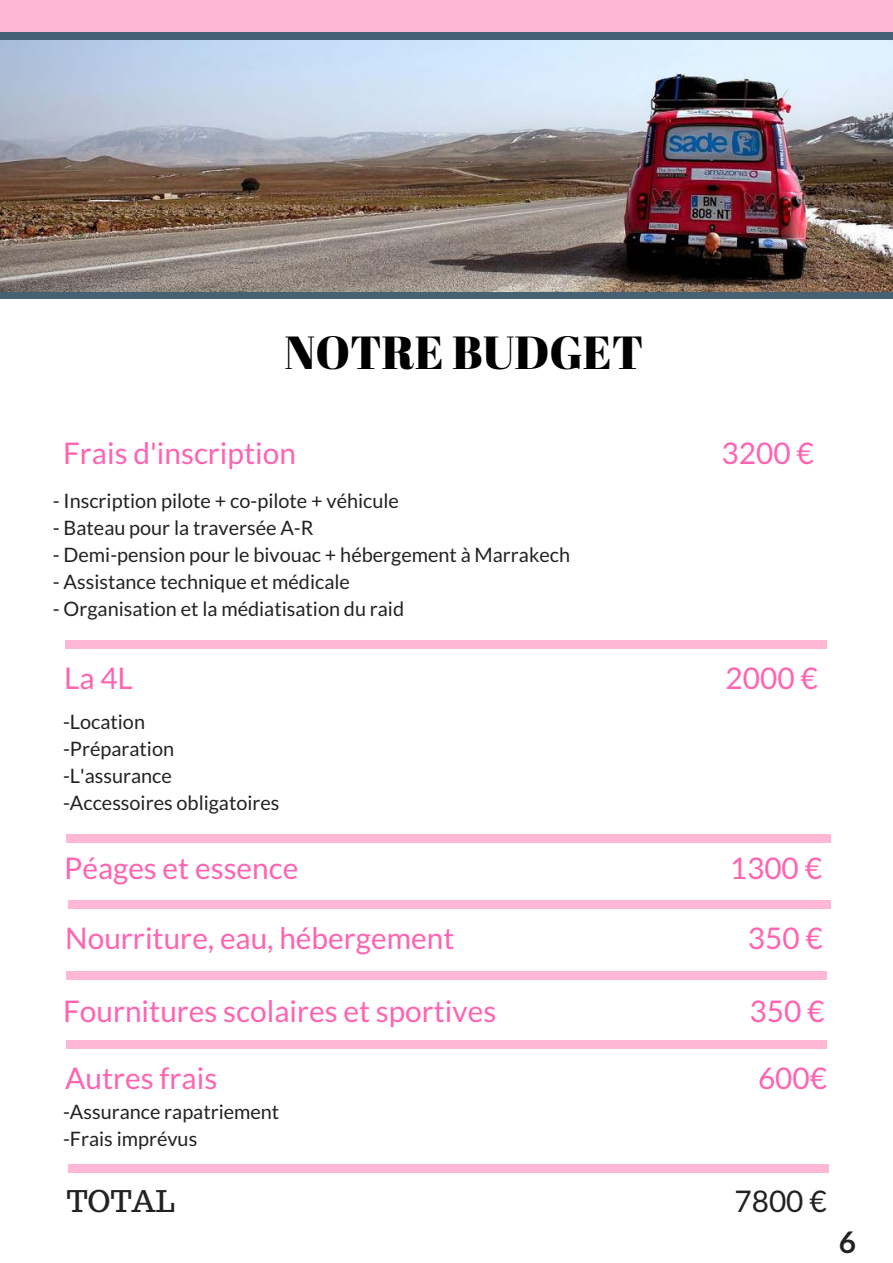
<style>
.page{position:relative;width:893px;height:1263px;background:#fff}
.page>*{position:absolute;margin:0;border:0;box-sizing:border-box;transform-origin:0 0}
.t1{font:46.35px "Abril Fatface";color:#000}
.t2{font:29.85px "Lato";color:#ff63b1}
.t3{font:29.85px "Trocchi";color:#222}
.t4{font:29.85px "Lato";color:#222}
.t5{font:700 29.85px "Lato";color:#222}
.t6{font:19.8px/27px "Lato";color:#222}
</style>
<div class="page">
<div style="left:0;top:0;width:893px;height:33px;background:#ffb7d6"></div>
<div style="left:0;top:32px;width:19px;height:9px;background:#456173"></div>
<div style="left:17px;top:32px;width:338px;height:9px;background:#456173"></div>
<div style="left:354px;top:32px;width:337px;height:9px;background:#456173"></div>
<div style="left:690px;top:32px;width:203px;height:9px;background:#456173"></div>
<div style="left:0;top:290px;width:29px;height:8px;background:#456173"></div>
<div style="left:28px;top:290px;width:337px;height:8px;background:#456173"></div>
<div style="left:364px;top:290px;width:337px;height:8px;background:#456173"></div>
<div style="left:700px;top:290px;width:193px;height:8px;background:#456173"></div>
<div style="left:65px;top:640px;width:49px;height:9px;background:#ffb7d6"></div>
<div style="left:778px;top:640px;width:49px;height:9px;background:#ffb7d6"></div>
<div style="left:112px;top:640px;width:337px;height:9px;background:#ffb7d6"></div>
<div style="left:448px;top:640px;width:332px;height:9px;background:#ffb7d6"></div>
<div style="left:66px;top:834px;width:49px;height:8px;background:#ffb7d6"></div>
<div style="left:782px;top:834px;width:48px;height:8px;background:#ffb7d6"></div>
<div style="left:113px;top:834px;width:337px;height:8px;background:#ffb7d6"></div>
<div style="left:449px;top:834px;width:334px;height:8px;background:#ffb7d6"></div>
<div style="left:68px;top:900px;width:49px;height:9px;background:#ffb7d6"></div>
<div style="left:782px;top:900px;width:49px;height:9px;background:#ffb7d6"></div>
<div style="left:115px;top:900px;width:337px;height:9px;background:#ffb7d6"></div>
<div style="left:452px;top:900px;width:331px;height:9px;background:#ffb7d6"></div>
<div style="left:66px;top:971px;width:49px;height:9px;background:#ffb7d6"></div>
<div style="left:778px;top:971px;width:49px;height:9px;background:#ffb7d6"></div>
<div style="left:113px;top:971px;width:337px;height:9px;background:#ffb7d6"></div>
<div style="left:449px;top:971px;width:331px;height:9px;background:#ffb7d6"></div>
<div style="left:68px;top:1164px;width:49px;height:8px;background:#ffb7d6"></div>
<div style="left:780px;top:1164px;width:49px;height:8px;background:#ffb7d6"></div>
<div style="left:115px;top:1164px;width:338px;height:8px;background:#ffb7d6"></div>
<div style="left:452px;top:1164px;width:330px;height:8px;background:#ffb7d6"></div>
<div style="left:66px;top:1040px;width:49px;height:8px;background:#ffb7d6"></div>
<div style="left:778px;top:1040px;width:49px;height:8px;background:#ffb7d6"></div>
<div style="left:113px;top:1040px;width:337px;height:8px;background:#ffb7d6"></div>
<div style="left:449px;top:1040px;width:331px;height:8px;background:#ffb7d6"></div>
<img style="left:0;top:41px;width:893px;height:251px">
<h1 class="t1" style="left:284px;top:320px;width:361px">NOTRE BUDGET</h1>
<h2 class="t2" style="left:63px;top:434px;width:234px">Frais d'inscription</h2>
<h2 class="t2" style="left:722px;top:434px;width:94px">3200 €</h2>
<p class="t6" style="left:53px;top:487px;width:348px">- Inscription pilote + co-pilote + véhicule</p>
<p class="t6" style="left:53px;top:514px;width:262px">- Bateau pour la traversée A-R</p>
<p class="t6" style="left:53px;top:541px;width:519px">- Demi-pension pour le bivouac + hébergement à Marrakech</p>
<p class="t6" style="left:53px;top:568px;width:299px">- Assistance technique et médicale</p>
<p class="t6" style="left:53px;top:595px;width:353px">- Organisation et la médiatisation du raid</p>
<h2 class="t2" style="left:64px;top:660px;width:70px">La 4L</h2>
<h2 class="t2" style="left:725px;top:660px;width:94px">2000 €</h2>
<p class="t6" style="left:63px;top:707px;width:218px">-Location<br>-Préparation -L'assurance -Accessoires obligatoires</p>
<h2 class="t2" style="left:64px;top:850px;width:236px">Péages et essence</h2>
<h2 class="t2" style="left:730px;top:850px;width:94px">1300 €</h2>
<h2 class="t2" style="left:65px;top:920px;width:391px">Nourriture, eau, hébergement</h2>
<h2 class="t2" style="left:748px;top:920px;width:76px">350 €</h2>
<h2 class="t2" style="left:63px;top:993px;width:435px">Fournitures scolaires et sportives</h2>
<h2 class="t2" style="left:749px;top:993px;width:76px">350 €</h2>
<h2 class="t2" style="left:65px;top:1059px;width:153px">Autres frais</h2>
<h2 class="t2" style="left:758px;top:1059px;width:71px">600€</h2>
<p class="t6" style="left:63px;top:1098px;width:218px">-Assurance rapatriement -Frais imprévus</p>
<h2 class="t3" style="left:67px;top:1181px;width:109px">TOTAL</h2>
<h2 class="t4" style="left:734px;top:1182px;width:94px">7800 €</h2>
<h2 class="t5" style="left:839px;top:1224px;width:19px">6</h2>
</div>
